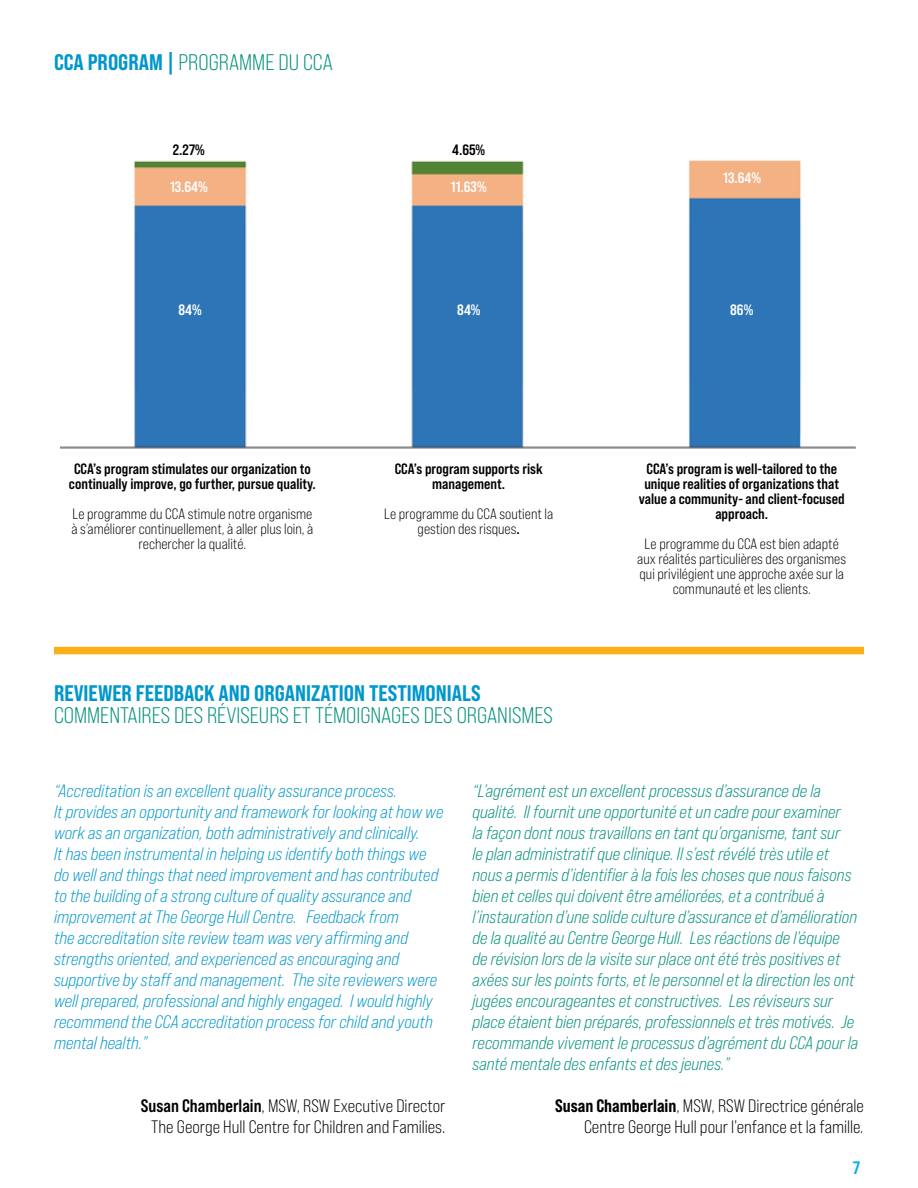
<style>
.page{position:relative;width:918px;height:1188px;background:#fff}
.page>*{position:absolute;margin:0;border:0;box-sizing:border-box;transform-origin:0 0}
.t1{font:22.5px "Bebas Neue Pro Sm E Bk";color:#00907a}
.t2{font:22.5px "Bebas Neue Pro Sm E Eb";color:#0097cd}
.t3{font:18px/21px "Bebas Neue Pro Sm E Bk It";color:#00907a}
.t4{font:18px/21px "Bebas Neue Pro Sm E Bk It";color:#0097cd}
.t5{font:18px/21px "Bebas Neue Pro Sm E Bk";color:#000;text-align:center}
.t6{font:18px "Bebas Neue Pro Sm E Bd";color:#00aeef}
.t7{font:15px/15px "Bebas Neue Pro Sm E Bk";color:#000;text-align:center}
.t8{font:15px/15px "Bebas Neue Pro Sm E Bd";color:#000;text-align:center}
.t9{font:15px "Bebas Neue Pro Sm E Bd";color:#fff}
.s1{font-family:"Bebas Neue Pro Sm E Eb";color:#0097cd}
.s2{font-family:"Bebas Neue Pro Sm E Bd"}
.s3{font-family:"Bebas Neue Pro Sm E Eb"}
.s4{font-family:"Bebas Neue Pro Sm E Bk It"}
</style>
<div class="page">
<img style="left:59px;top:160px;width:743px;height:288px">
<hr style="left:60px;top:446px;width:796px;height:3px;background:#000">
<div style="left:54px;top:647px;width:810px;height:7px;background:#fcaf17"></div>
<p class="t1" style="left:54px;top:49px;width:280px"><span class="s1">CCA PROGRAM |</span> PROGRAMME DU CCA</p>
<p class="t8" style="left:173px;top:142px;width:33px">2.27%</p>
<p class="t8" style="left:452px;top:142px;width:35px">4.65%</p>
<p class="t9" style="left:170px;top:178px;width:39px">13.64%</p>
<p class="t9" style="left:451px;top:178px;width:37px">11.63%</p>
<p class="t9" style="left:178px;top:301px;width:25px">84%</p>
<p class="t9" style="left:457px;top:301px;width:25px">84%</p>
<p class="t8" style="left:69px;top:461px;width:249px">CCA’s program stimulates our organization to continually improve, go further, pursue quality.</p>
<p class="t7" style="left:71px;top:506px;width:244px">Le programme du CCA stimule notre organisme à s’améliorer continuellement, à aller plus loin, à rechercher la qualité.</p>
<p class="t8" style="left:395px;top:461px;width:149px">CCA’s program supports risk management.</p>
<p class="t7" style="left:384px;top:506px;width:171px">Le programme du CCA soutient la gestion des risques<span class="s2">.</span></p>
<p class="t2" style="left:54px;top:679px;width:428px">REVIEWER FEEDBACK AND ORGANIZATION TESTIMONIALS</p>
<p class="t1" style="left:54px;top:702px;width:501px">COMMENTAIRES DES RÉVISEURS ET TÉMOIGNAGES DES ORGANISMES</p>
<p class="t9" style="left:723px;top:169px;width:39px">13.64%</p>
<p class="t9" style="left:730px;top:301px;width:25px">86%</p>
<p class="t8" style="left:639px;top:461px;width:207px">CCA’s program is well-tailored to the unique realities of organizations that value a community- and client-focused approach.</p>
<p class="t7" style="left:637px;top:536px;width:210px">Le programme du CCA est bien adapté aux réalités particulières des organismes qui privilégient une approche axée sur la communauté et les clients.</p>
<p class="t4" style="left:54px;top:780px;width:391px">“Accreditation is an excellent quality assurance process.<br>It provides an opportunity and framework for looking at how we work as an organization, both administratively and clinically.<br>It has been instrumental in helping us identify both things we do well and things that need improvement and has contributed to the building of a strong culture of quality assurance and improvement at The George Hull Centre. Feedback from<br>the accreditation site review team was very affirming and strengths oriented, and experienced as encouraging and supportive by staff and management. The site reviewers were well prepared, professional and highly engaged. I would highly recommend the CCA accreditation process for child and youth mental health.”</p>
<p class="t5" style="left:141px;top:1095px;width:306px"><span class="s2">Susan Chamberlain</span>, MSW, RSW Executive Director<br>The George Hull Centre for Children and Families.</p>
<p class="t3" style="left:472px;top:780px;width:387px">“L’agrément est un excellent processus d’assurance de la qualité. Il fournit une opportunité et un cadre pour examiner<br>la façon dont nous travaillons en tant qu’organisme, tant sur<br>le plan administratif que clinique. Il s’est révélé très utile et nous a permis d’identifier à la fois les choses que nous faisons bien et celles qui doivent être améliorées, et a contribué à l’instauration d’une solide culture d’assurance et d’amélioration de la qualité au Centre George Hull. Les réactions de l’équipe de révision lors de la visite sur place ont été très positives et axées sur les points forts, et le personnel et la direction les ont jugées encourageantes et constructives. Les réviseurs sur place étaient bien préparés, professionnels et très motivés. Je recommande vivement le processus d’agrément du CCA pour la santé mentale des enfants et des jeunes.”</p>
<p class="t5" style="left:555px;top:1095px;width:310px;text-align:right"><span class="s3">Susan Chamberlain</span>, MSW, RSW Directrice générale<br>Centre George Hull pour l’enfance et la famille<span class="s4">.</span></p>
<p class="t6" style="left:853px;top:1157px;width:9px">7</p>
</div>
